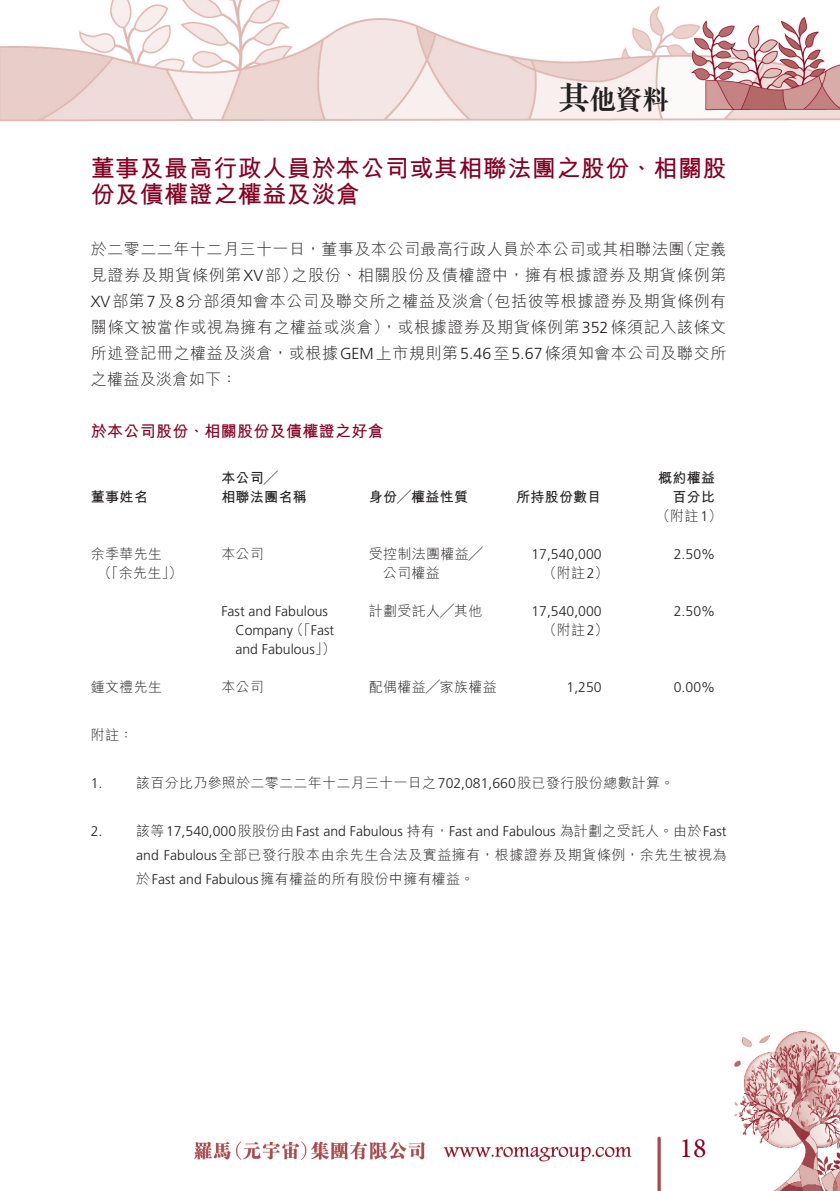
<style>
.page{position:relative;width:840px;height:1191px;background:#fff}
.page>*{position:absolute;margin:0;border:0;box-sizing:border-box;transform-origin:0 0}
.t1{font:700 28px "M Sung HK";color:#231f20}
.t2{font:28px "Minion Pro";color:#820123}
._01_H1{font:700 24px/26px "M Hei HK";letter-spacing:.02em;color:#820123}
._00_txt{font:300 16px/26px "M Hei HK";letter-spacing:.035em;color:#231f20}
._02_H2{font:700 16px "M Hei HK";letter-spacing:.02em;color:#820123}
._50_Table_txt{font:300 14px "Frutiger LT Std";color:#231f20}
._06_Notes{font:300 14px/24px "M Hei HK";letter-spacing:.04em;color:#231f20}
._50_Table_txt-2{font:300 14px "M Hei HK";letter-spacing:.02em;color:#231f20}
._06_Notes-2{font:300 14px "Frutiger LT Std";color:#231f20}
._06_Notes-3{font:300 14px "M Hei HK";letter-spacing:.02em;color:#231f20}
._50_Table_txt-3{font:700 14px "M Hei HK";letter-spacing:.02em;color:#231f20}
.s1{font-size:33px}
.s2{font-family:"Frutiger LT Std"}
.s3{font-family:"M Hei HK"}
</style>
<div class="page">
<img style="left:0;top:0;width:839px;height:1191px">
<p class="t1" style="left:557px;top:86px;width:114px"><span class="s1">其</span>他資料</p>
<p class="_01_H1" style="left:91px;top:153px;width:637px">董事及最高行政人員於本公司或其相聯法團之股份、相關股份及債權證之權益及淡倉</p>
<p class="_00_txt" style="left:677px;top:236px;width:50px">（定義</p>
<p class="_00_txt" style="left:291px;top:236px;width:436px;text-indent:-201px">於二零二二年十二月三十一日，董事及本公司最高行政人員於本公司或其相聯法團<br>之股份、相關股份及債權證中，擁有根據證券及期貨條例第</p>
<p class="_00_txt" style="left:91px;top:262px;width:208px">見證券及期貨條例第<span class="s2">XV</span>部）</p>
<p class="_00_txt" style="left:478px;top:288px;width:249px">（包括彼等根據證券及期貨條例有</p>
<p class="_00_txt" style="left:91px;top:288px;width:636px"><span class="s2">XV</span>部第<span class="s2">7</span>及<span class="s2">8</span>分部須知會本公司及聯交所之權益及淡倉<br>關條文被當作或視為擁有之權益或淡倉，）或根據證券及期貨條例第<span class="s2">352</span>條須記入該條文所述登記冊之權益及淡倉，或根據<span class="s2">GEM</span>上市規則第<span class="s2">5.46</span>至<span class="s2">5.67</span>條須知會本公司及聯交所之權益及淡倉如下：</p>
<p class="_02_H2" style="left:91px;top:420px;width:294px">於本公司股份、相關股份及債權證之好倉</p>
<p class="_50_Table_txt-3" style="left:91px;top:486px;width:58px">董事姓名</p>
<p class="_50_Table_txt-2" style="left:91px;top:546px;width:73px">余季華先生</p>
<p class="_50_Table_txt-2" style="left:98px;top:565px;width:86px">（「余先生 (「</p>
<p class="_50_Table_txt-3" style="left:221px;top:467px;width:58px">本公司╱</p>
<p class="_50_Table_txt-3" style="left:221px;top:486px;width:87px">相聯法團名稱</p>
<p class="_50_Table_txt-3" style="left:368px;top:486px;width:101px">身份╱權益性質</p>
<p class="_50_Table_txt-3" style="left:516px;top:486px;width:87px">所持股份數目</p>
<p class="_50_Table_txt-2" style="left:221px;top:546px;width:44px">本公司</p>
<p class="_50_Table_txt-2" style="left:368px;top:546px;width:115px">受控制法團權益╱</p>
<p class="_50_Table_txt-2" style="left:382px;top:565px;width:58px">公司權益</p>
<p class="_50_Table_txt" style="left:531px;top:546px;width:72px">17,540,000</p>
<p class="_50_Table_txt-2" style="left:542px;top:565px;width:67px">（附註 (<span class="s2">2</span></p>
<p class="_50_Table_txt" style="left:221px;top:603px;width:108px">Fast and Fabulous</p>
<p class="_50_Table_txt" style="left:290px;top:622px;width:46px"><span class="s3">（「</span>Fast</p>
<p class="_50_Table_txt" style="left:235px;top:622px;width:59px">Company</p>
<p class="_50_Table_txt" style="left:235px;top:641px;width:102px">and Fabulous <span class="s3">(「</span></p>
<p class="_50_Table_txt-2" style="left:368px;top:603px;width:115px">計劃受託人╱其他</p>
<p class="_50_Table_txt" style="left:531px;top:603px;width:72px">17,540,000</p>
<p class="_50_Table_txt-2" style="left:542px;top:622px;width:67px">（附註 (<span class="s2">2</span></p>
<p class="_50_Table_txt-3" style="left:657px;top:467px;width:58px">概約權益</p>
<p class="_50_Table_txt-3" style="left:672px;top:486px;width:44px">百分比</p>
<p class="_50_Table_txt-2" style="left:655px;top:508px;width:67px">（附註 (<span class="s2">1</span></p>
<p class="_50_Table_txt" style="left:673px;top:546px;width:43px">2.50%</p>
<p class="_50_Table_txt" style="left:673px;top:603px;width:43px">2.50%</p>
<p class="_50_Table_txt-2" style="left:368px;top:679px;width:129px">配偶權益╱家族權益</p>
<p class="_50_Table_txt-2" style="left:221px;top:679px;width:44px">本公司</p>
<p class="_50_Table_txt-2" style="left:91px;top:679px;width:73px">鍾文禮先生</p>
<p class="_06_Notes-3" style="left:91px;top:727px;width:44px">附註：</p>
<p class="_06_Notes-3" style="left:136px;top:775px;width:539px">該百分比乃參照於二零二二年十二月三十一日之<span class="s2">702,081,660</span>股已發行股份總數計算。</p>
<p class="_50_Table_txt" style="left:673px;top:679px;width:43px">0.00%</p>
<p class="_50_Table_txt" style="left:566px;top:679px;width:37px">1,250</p>
<p class="_06_Notes-2" style="left:91px;top:775px;width:13px">1.</p>
<p class="_06_Notes-2" style="left:91px;top:823px;width:13px">2.</p>
<p class="_06_Notes-2" style="left:136px;top:823px;width:591px"><span class="s3">該等</span> 17,540,000<span class="s3">股股份由</span>Fast and Fabulous <span class="s3">持有，</span>Fast and Fabulous <span class="s3">為計劃之受託人。由於</span>Fast</p>
<p class="_06_Notes" style="left:136px;top:842px;width:591px"><span class="s2">and Fabulous</span>全部已發行股本由余先生合法及實益擁有，根據證券及期貨條例，余先生被視為於<span class="s2">Fast and Fabulous</span>擁有權益的所有股份中擁有權益。</p>
<p class="t2" style="left:679px;top:1129px;width:29px">18</p>
</div>
